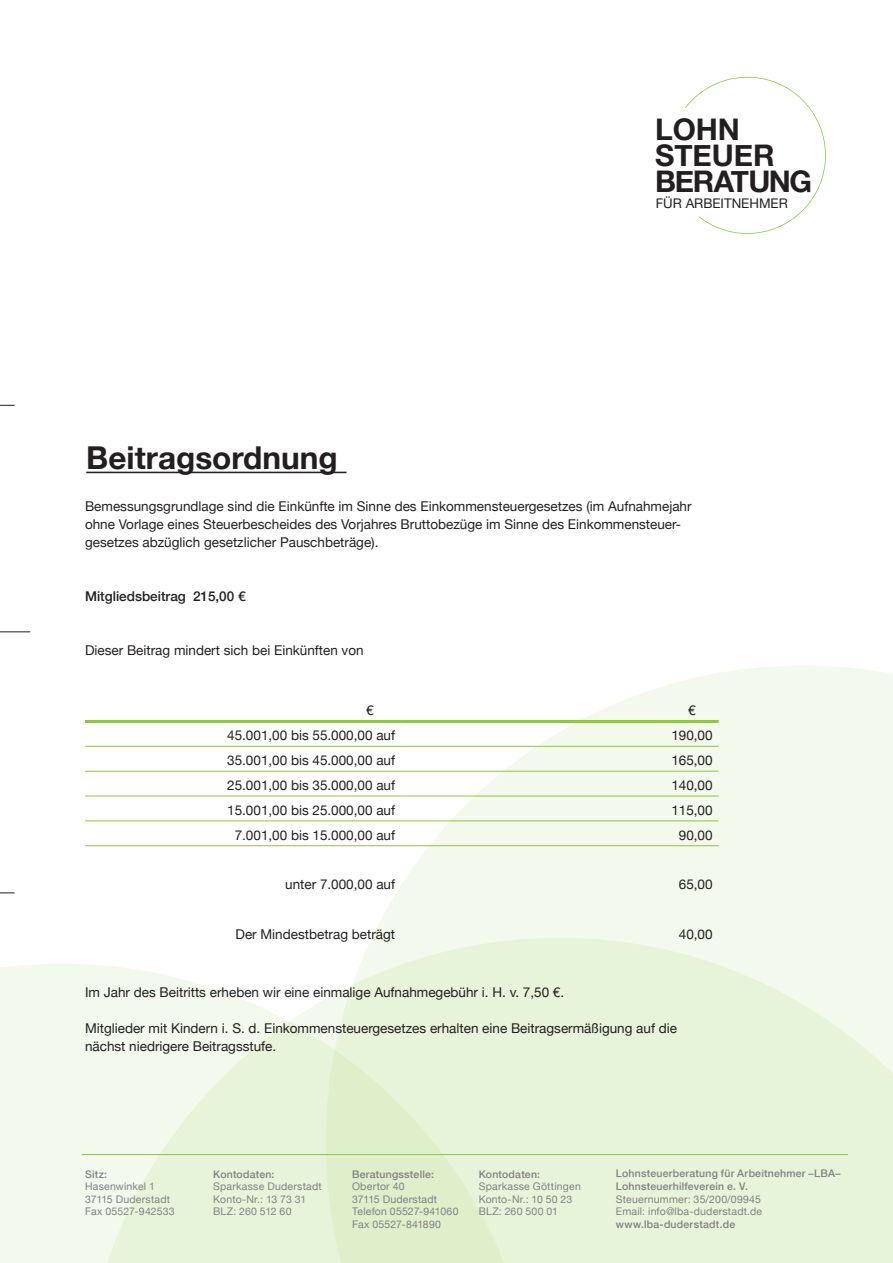
<style>
.page{position:relative;width:893px;height:1263px;background:#fff}
.page>*{position:absolute;margin:0;border:0;box-sizing:border-box;transform-origin:0 0}
.t1{font:700 31.5px "Helvetica Neue";color:#231f20}
.t2{font:700 29.85px/26px "Helvetica Neue";color:#231f20}
.t3{font:13.5px/18px "Helvetica Neue";color:#231f20}
.t4{font:500 13.5px "Helvetica Neue";color:#231f20}
.t5{font:13.35px "Helvetica Neue";color:#231f20}
.t6{font:10.5px/12.6px "Helvetica Neue";letter-spacing:.02em;color:#808285}
.t7{font:500 10.5px/12.6px "Helvetica Neue";letter-spacing:.02em;color:#808285}
</style>
<div class="page">
<svg style="left:326px;top:666px;width:567px;height:272px;fill:#f3f9ec"></svg>
<div style="left:0;top:964px;width:82px;height:299px;background:#f3f9ec"></div>
<svg style="left:82px;top:938px;width:811px;height:325px;background:#eaf5dd"></svg>
<svg style="left:0;top:405px;width:15px;height:1px"></svg>
<hr style="left:0;top:632px;width:30px;height:1px;background:#231f20">
<svg style="left:0;top:893px;width:15px;height:1px"></svg>
<svg style="left:685px;top:76px;width:141px;height:158px"></svg>
<hr style="left:82px;top:1154px;width:766px;height:1px;background:#8bc63e">
<hr style="left:86px;top:472px;width:261px;height:1px;background:#231f20">
<hr style="left:85px;top:845px;width:316px;height:1px;background:#8fc63e">
<hr style="left:401px;top:845px;width:318px;height:1px;background:#8fc63e">
<hr style="left:85px;top:720px;width:316px;height:3px;background:#8fc63e">
<hr style="left:401px;top:720px;width:318px;height:3px;background:#8fc63e">
<hr style="left:85px;top:746px;width:316px;height:1px;background:#8fc63e">
<hr style="left:401px;top:746px;width:318px;height:1px;background:#8fc63e">
<hr style="left:85px;top:771px;width:316px;height:1px;background:#8fc63e">
<hr style="left:401px;top:771px;width:318px;height:1px;background:#8fc63e">
<hr style="left:85px;top:796px;width:316px;height:1px;background:#8fc63e">
<hr style="left:401px;top:796px;width:318px;height:1px;background:#8fc63e">
<hr style="left:85px;top:820px;width:316px;height:1px;background:#8fc63e">
<hr style="left:401px;top:820px;width:318px;height:1px;background:#8fc63e">
<h2 class="t2" style="left:655px;top:117px;width:159px">LOHN<br>STEUER<br>BERATUNG</h2>
<p class="t5" style="left:656px;top:193px;width:134px">FÜR ARBEITNEHMER</p>
<h1 class="t1" style="left:86px;top:433px;width:253px">Beitragsordnung</h1>
<p class="t3" style="left:85px;top:497px;width:608px">Bemessungsgrundlage sind die Einkünfte im Sinne des Einkommensteuergesetzes (im Aufnahmejahr ohne Vorlage eines Steuerbescheides des Vorjahres Bruttobezüge im Sinne des Einkommensteuer&shy;gesetzes abzüglich gesetzlicher Pauschbeträge).</p>
<p class="t4" style="left:85px;top:585px;width:162px">Mitgliedsbeitrag 215,00 €</p>
<p class="t3" style="left:85px;top:641px;width:280px">Dieser Beitrag mindert sich bei Einkünften von</p>
<p class="t3" style="left:366px;top:702px;width:9px">€</p>
<p class="t3" style="left:688px;top:702px;width:9px">€</p>
<p class="t3" style="left:227px;top:727px;width:169px">45.001,00 bis 55.000,00 auf</p>
<p class="t3" style="left:671px;top:727px;width:43px">190,00</p>
<p class="t3" style="left:227px;top:752px;width:169px">35.001,00 bis 45.000,00 auf</p>
<p class="t3" style="left:671px;top:752px;width:43px">165,00</p>
<p class="t3" style="left:227px;top:777px;width:169px">25.001,00 bis 35.000,00 auf</p>
<p class="t3" style="left:671px;top:777px;width:43px">140,00</p>
<p class="t3" style="left:227px;top:802px;width:169px">15.001,00 bis 25.000,00 auf</p>
<p class="t3" style="left:671px;top:802px;width:43px">115,00</p>
<p class="t3" style="left:235px;top:827px;width:162px">7.001,00 bis 15.000,00 auf</p>
<p class="t3" style="left:679px;top:827px;width:35px">90,00</p>
<p class="t3" style="left:285px;top:876px;width:111px">unter 7.000,00 auf</p>
<p class="t3" style="left:679px;top:876px;width:35px">65,00</p>
<p class="t3" style="left:236px;top:926px;width:161px">Der Mindestbetrag beträgt</p>
<p class="t3" style="left:679px;top:926px;width:35px">40,00</p>
<p class="t3" style="left:85px;top:984px;width:481px">Im Jahr des Beitritts erheben wir eine einmalige Aufnahmegebühr i. H. v. 7,50 €.</p>
<p class="t3" style="left:85px;top:1020px;width:593px">Mitglieder mit Kindern i. S. d. Einkommensteuergesetzes erhalten eine Beitragsermäßigung auf die nächst niedrigere Beitragsstufe.</p>
<p class="t7" style="left:85px;top:1167px;width:23px">Sitz:</p>
<p class="t6" style="left:85px;top:1181px;width:91px">Hasenwinkel 1<br>37115 Duderstadt<br>Fax 05527-942533</p>
<p class="t7" style="left:213px;top:1167px;width:63px">Kontodaten:</p>
<p class="t6" style="left:213px;top:1181px;width:110px">Sparkasse Duderstadt<br>Konto-Nr.: 13 73 31<br>BLZ: 260 512 60</p>
<p class="t7" style="left:352px;top:1167px;width:83px">Beratungsstelle:</p>
<p class="t6" style="left:352px;top:1181px;width:108px">Obertor 40<br>37115 Duderstadt<br>Telefon 05527-941060<br>Fax 05527-841890</p>
<p class="t7" style="left:479px;top:1167px;width:63px">Kontodaten:</p>
<p class="t6" style="left:479px;top:1181px;width:104px">Sparkasse Göttingen<br>Konto-Nr.: 10 50 23<br>BLZ: 260 500 01</p>
<p class="t7" style="left:616px;top:1167px;width:226px">Lohnsteuerberatung für Arbeitnehmer –LBA–<br>Lohnsteuerhilfeverein e. V.</p>
<p class="t6" style="left:616px;top:1193px;width:148px">Steuernummer: 35/200/09945<br>Email: info@lba-duderstadt.de</p>
<p class="t7" style="left:616px;top:1217px;width:121px">www.lba-duderstadt.de</p>
</div>
